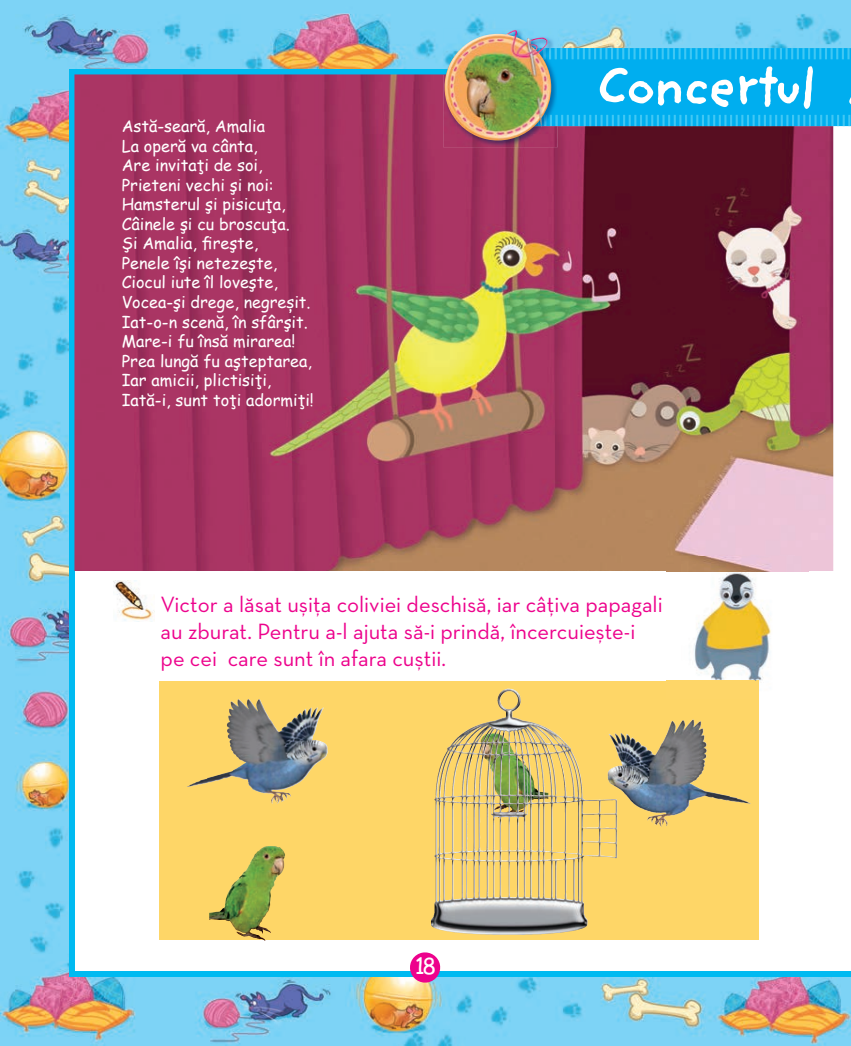
<style>
.page{position:relative;width:851px;height:1046px;background:#fff}
.page>*{position:absolute;margin:0;border:0;box-sizing:border-box;transform-origin:0 0}
.t1{font:56.25px "Proviyoupi";letter-spacing:-.08em;color:#fff}
.t2{font:22.5px/27px "Neutra Text";color:#ed028c}
.t3{font:22.5px "Comic Sans Pro";color:#fff}
.t4{font:16.25px/19.5px "Comic Sans MS";color:#fff}
</style>
<div class="page">
<img style="left:0;top:0;width:850px;height:1045px">
<div style="left:71px;top:71px;width:779px;height:903px;background:#fff"></div>
<div style="left:69px;top:69px;width:5px;height:907px;background:#00baf1"></div>
<div style="left:74px;top:69px;width:776px;height:5px;background:#00baf1"></div>
<div style="left:69px;top:971px;width:781px;height:5px;background:#00baf1"></div>
<svg style="left:408px;top:952px;width:33px;height:31px"></svg>
<img style="left:74px;top:74px;width:759px;height:497px">
<svg style="left:557px;top:48px;width:293px;height:78px"></svg>
<img style="left:443px;top:29px;width:114px;height:40px">
<img style="left:443px;top:74px;width:114px;height:73px">
<img style="left:551px;top:48px;width:6px;height:78px">
<img style="left:444px;top:30px;width:107px;height:110px">
<img style="left:113px;top:580px;width:41px;height:42px">
<svg style="left:159px;top:681px;width:599px;height:258px;fill:#fed667"></svg>
<img style="left:230px;top:699px;width:18px;height:10px">
<img style="left:670px;top:720px;width:21px;height:12px">
<img style="left:234px;top:846px;width:34px;height:36px">
<img style="left:480px;top:756px;width:15px;height:35px">
<img style="left:444px;top:688px;width:63px;height:68px">
<img style="left:666px;top:556px;width:142px;height:142px">
<div style="left:666px;top:680px;width:92px;height:18px;background:#fed668"></div>
<p class="t4" style="left:122px;top:116px;width:193px">Astă-seară, Amalia<br>La operă va cânta,<br>Are invitaţi de soi,<br>Prieteni vechi şi noi:<br>Hamsterul şi pisicuţa,<br>Câinele şi cu broscuţa.<br>Şi Amalia, fireşte,<br>Penele îşi netezeşte,<br>Ciocul iute îl loveşte,<br>Vocea-şi drege, negreșit.<br>Iat-o-n scenă, în sfârşit.<br>Mare-i fu însă mirarea!<br>Prea lungă fu aşteptarea,<br>Iar amicii, plictisiţi,<br>Iată-i, sunt toţi adormiţi!</p>
<h1 class="t1" style="left:595px;top:53px;width:223px">Concertul</h1>
<h2 class="t2" style="left:161px;top:590px;width:503px">Victor a lăsat uşiţa coliviei deschisă, iar câţiva papagali au zburat. Pentru a-l ajuta să-i prindă, încercuieşte-i pe cei care sunt în afara cuştii.</h2>
<h2 class="t3" style="left:415px;top:949px;width:23px">18</h2>
</div>
